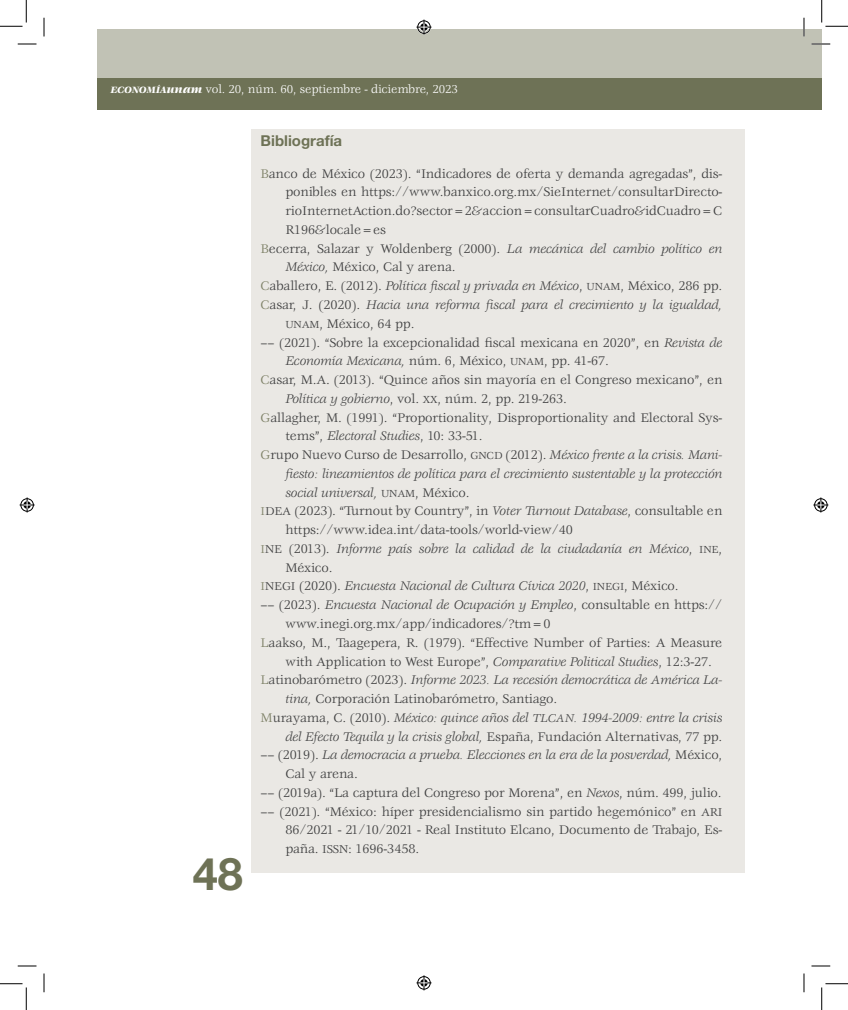
<style>
.page{position:relative;width:848px;height:1010px;background:#fff}
.page>*{position:absolute;margin:0;border:0;box-sizing:border-box;transform-origin:0 0}
.t1{font:700 45px "Helvetica Neue LT Std";color:#6e7256}
.RESUMEN_-_Copia{font:700 15px "Helvetica Neue LT Std";color:#6e7256}
.BIBLIOGRAFIA{font:13.75px/18.8px "Veljovic Std";letter-spacing:-.01em;color:#3e3e3f}
.BIBLIOGRAFIA-2{font:italic 13.75px/18.8px "Veljovic";letter-spacing:-.01em;color:#3e3e3f}
.t2{font:12.5px "Veljovic Std";letter-spacing:-.01em;color:#fff}
.s1{font-family:"Veljovic Std Black Italic SC800";font-size:10px}
.s2{font-weight:900;font-style:italic}
.s3{color:#7c7f65}
.s4{font-family:"Veljovic";font-style:italic}
.s5{font-size:11.25px}
.s6{font-family:"Veljovic Std";font-style:normal;color:#7c7f65}
.s7{font-family:"Veljovic Std";font-style:normal}
.s8{font-family:"Veljovic Std";font-style:normal;font-size:11.25px}
.s9{font-size:12.5px;color:#7c7f65}
.s10{font-size:12.5px}
.s11{font-family:"Veljovic Std";font-style:normal;font-size:12.5px;color:#7c7f65}
.s12{font-family:"Veljovic Std";font-style:normal;font-size:12.5px}
</style>
<div class="page">
<div style="left:97px;top:29px;width:724px;height:56px;background:#c1c2b5"></div>
<div style="left:97px;top:78px;width:724px;height:32px;background:#6e7256"></div>
<div style="left:251px;top:129px;width:493px;height:742px;background:#eae8e4"></div>
<svg style="left:18px;top:43px;width:18px;height:2px"></svg>
<svg style="left:811px;top:43px;width:18px;height:2px"></svg>
<svg style="left:18px;top:965px;width:18px;height:1px"></svg>
<svg style="left:811px;top:965px;width:18px;height:1px"></svg>
<svg style="left:43px;top:18px;width:2px;height:18px"></svg>
<svg style="left:43px;top:973px;width:2px;height:18px"></svg>
<svg style="left:803px;top:18px;width:1px;height:18px"></svg>
<svg style="left:803px;top:973px;width:1px;height:18px"></svg>
<svg style="left:0;top:0;width:27px;height:27px"></svg>
<svg style="left:0;top:983px;width:27px;height:26px"></svg>
<svg style="left:821px;top:0;width:26px;height:27px"></svg>
<svg style="left:821px;top:983px;width:26px;height:26px"></svg>
<svg style="left:416px;top:20px;width:15px;height:15px"></svg>
<svg style="left:416px;top:975px;width:15px;height:15px"></svg>
<svg style="left:20px;top:497px;width:15px;height:15px"></svg>
<svg style="left:813px;top:497px;width:15px;height:15px"></svg>
<p class="t2" style="left:110px;top:82px;width:349px"><span class="s1">ECONOMÍA</span><span class="s2">unam</span> vol. 20, núm. 60, septiembre - diciembre, 2023</p>
<p class="RESUMEN_-_Copia" style="left:260px;top:132px;width:83px">Bibliografía</p>
<p class="BIBLIOGRAFIA" style="left:285px;top:164px;width:438px;text-align:justify;text-indent:-25px"><span class="s3">B</span>anco de México (2023). “Indicadores de oferta y demanda agregadas”, dis&shy;ponibles en https://www.banxico.org.mx/SieInternet/consultarDirecto&shy;rioInternetAction.do?sector=2&amp;accion=consultarCuadro&amp;idCuadro=C R196&amp;locale=es</p>
<p class="BIBLIOGRAFIA" style="left:285px;top:239px;width:438px;text-indent:-25px"><span class="s3">B</span>ecerra, Salazar y Woldenberg (2000). <span class="s4">La mecánica del cambio político en<br>México,</span> México, Cal y arena.</p>
<p class="BIBLIOGRAFIA" style="left:260px;top:277px;width:463px"><span class="s3">C</span>aballero, E. (2012). <span class="s4">Política fiscal y privada en México</span>, <span class="s5">UNAM</span>, México, 286 pp.</p>
<p class="BIBLIOGRAFIA-2" style="left:285px;top:296px;width:438px;text-indent:-25px"><span class="s6">C</span><span class="s7">asar, J. (2020).</span> Hacia una reforma fiscal para el crecimiento y la igualdad,<br><span class="s8">UNAM</span><span class="s7">, México, 64 pp.</span></p>
<p class="BIBLIOGRAFIA" style="left:285px;top:333px;width:438px;text-indent:-25px">–– (2021). “Sobre la excepcionalidad fiscal mexicana en 2020”, en <span class="s4">Revista de<br>Economía Mexicana,</span> núm. 6, México, <span class="s5">UNAM</span>, pp. 41-67.</p>
<p class="BIBLIOGRAFIA" style="left:285px;top:371px;width:438px;text-indent:-25px"><span class="s3">C</span>asar, M.A. (2013). “Quince años sin mayoría en el Congreso mexicano”, en<br><span class="s4">Política y gobierno</span>, vol. <span class="s5">XX</span>, núm. 2, pp. 219-263.</p>
<p class="BIBLIOGRAFIA" style="left:285px;top:408px;width:438px;text-indent:-25px"><span class="s3">G</span>allagher, M. (1991). “Proportionality, Disproportionality and Electoral Sys&shy;tems”, <span class="s4">Electoral Studies</span>, 10: 33-51.</p>
<p class="BIBLIOGRAFIA-2" style="left:285px;top:446px;width:438px;text-align:justify;text-indent:-25px"><span class="s6">G</span><span class="s7">rupo Nuevo Curso de Desarrollo,</span> <span class="s8">GNCD</span> <span class="s7">(2012).</span> México frente a la crisis. Mani&shy;fiesto: lineamientos de política para el crecimiento sustentable y la protección social universal, <span class="s8">UNAM</span><span class="s7">, México.</span></p>
<p class="BIBLIOGRAFIA" style="left:285px;top:502px;width:438px;text-indent:-25px"><span class="s9">I</span><span class="s10">DEA</span> (2023). “Turnout by Country”, in <span class="s4">Voter Turnout Database</span>, consultable en https://www.idea.int/data-tools/world-view/40</p>
<p class="BIBLIOGRAFIA-2" style="left:285px;top:540px;width:438px;text-indent:-25px"><span class="s11">I</span><span class="s12">NE</span> <span class="s7">(2013).</span> Informe país sobre la calidad de la ciudadanía en México<span class="s7">,</span> <span class="s8">INE</span><span class="s7">,<br>México.</span></p>
<p class="BIBLIOGRAFIA-2" style="left:260px;top:577px;width:419px"><span class="s11">I</span><span class="s12">NEGI</span> <span class="s7">(2020).</span> Encuesta Nacional de Cultura Cívica 2020<span class="s7">,</span> <span class="s8">INEGI</span><span class="s7">, México.</span></p>
<p class="BIBLIOGRAFIA" style="left:285px;top:596px;width:438px;text-indent:-25px">–– (2023). <span class="s4">Encuesta Nacional de Ocupación y Empleo</span>, consultable en https:// www.inegi.org.mx/app/indicadores/?tm=0</p>
<p class="BIBLIOGRAFIA" style="left:285px;top:633px;width:438px;text-indent:-25px"><span class="s3">L</span>aakso, M., Taagepera, R. (1979). “Effective Number of Parties: A Measure with Application to West Europe”, <span class="s4">Comparative Political Studies</span>, 12:3-27.</p>
<p class="BIBLIOGRAFIA" style="left:285px;top:671px;width:438px;text-indent:-25px"><span class="s3">L</span>atinobarómetro (2023). <span class="s4">Informe 2023. La recesión democrática de América La&shy;tina,</span> Corporación Latinobarómetro, Santiago.</p>
<p class="BIBLIOGRAFIA-2" style="left:260px;top:708px;width:463px;text-align:right"><span class="s6">M</span><span class="s7">urayama, C. (2010).</span> México: quince años del <span class="s10">TLCAN</span>. 1994-2009: entre la crisis del Efecto Tequila y la crisis global, <span class="s7">España, Fundación Alternativas, 77 pp.</span></p>
<p class="BIBLIOGRAFIA-2" style="left:285px;top:746px;width:438px;text-indent:-25px"><span class="s7">–– (2019).</span> La democracia a prueba. Elecciones en la era de la posverdad, <span class="s7">México,<br>Cal y arena.</span></p>
<p class="BIBLIOGRAFIA" style="left:260px;top:783px;width:462px">–– (2019a). “La captura del Congreso por Morena”, en <span class="s4">Nexos</span>, núm. 499, julio.</p>
<p class="BIBLIOGRAFIA" style="left:285px;top:802px;width:438px;text-align:justify;text-indent:-25px">–– (2021). “México: híper presidencialismo sin partido hegemónico” en <span class="s10">ARI </span>86/2021 - 21/10/2021 - Real Instituto Elcano, Documento de Trabajo, Es&shy;paña. <span class="s10">ISSN</span>: 1696-3458.</p>
<h1 class="t1" style="left:193px;top:845px;width:52px">48</h1>
</div>
